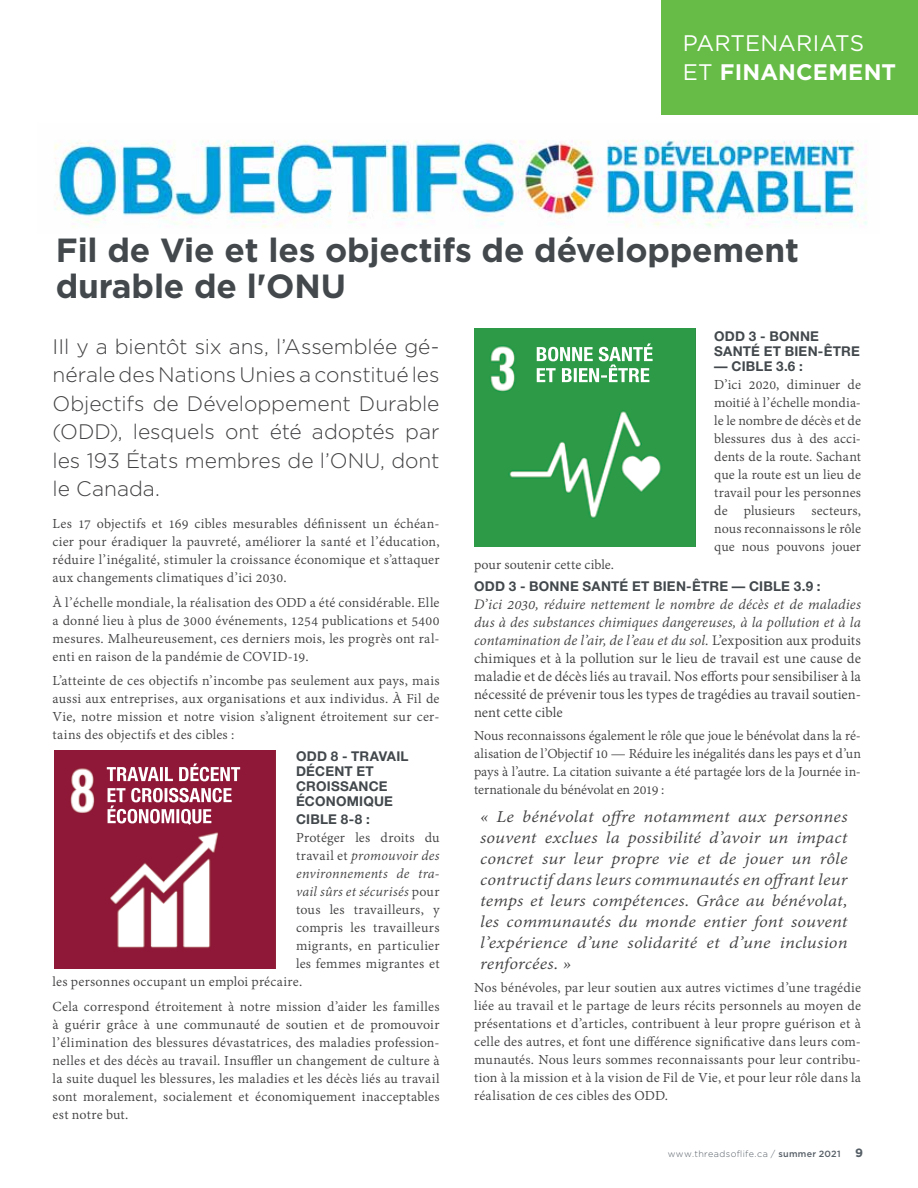
<style>
.page{position:relative;width:918px;height:1188px;background:#fff}
.page>*{position:absolute;margin:0;border:0;box-sizing:border-box;transform-origin:0 0}
.t1{font:700 33.45px/36px "Gotham";letter-spacing:-.005em;color:#42484c}
.t2{font:22.5px/28.5px "Gotham";color:#fff}
.t3{font:300 21px/28.5px "Gotham";color:#414042;text-align:justify}
.t4{font:italic 18px/21px "Adobe Devanagari";letter-spacing:.005em;color:#414042;text-align:justify;scale:1.1 1}
.t5{font:15.75px/18px "Adobe Devanagari";letter-spacing:.005em;color:#414042;text-align:justify}
.t6{font:15px/18px "Adobe Devanagari";letter-spacing:.01em;color:#414042;text-align:justify}
.t7{font:italic 15px "Adobe Devanagari";letter-spacing:.015em;color:#414042}
.t8{font:700 13.5px/15px "Helvetica Neue";letter-spacing:.015em;color:#42484c}
.t9{font:300 9px "Gotham";letter-spacing:.045em;color:#565e66}
.s1{font-weight:700}
.s2{font-style:normal}
.s3{font-style:italic}
.s4{font-weight:500}
.s5{font-weight:700;font-size:12px}
</style>
<div class="page">
<div style="left:662px;top:0;width:256px;height:115px;background:#67bc47"></div>
<img style="left:54px;top:751px;width:222px;height:218px">
<svg style="left:108px;top:788px;width:124px;height:37px"></svg>
<svg style="left:107px;top:763px;width:133px;height:18px"></svg>
<img style="left:474px;top:328px;width:222px;height:218px">
<svg style="left:537px;top:343px;width:116px;height:39px"></svg>
<img style="left:54px;top:140px;width:813px;height:88px">
<h2 class="t2" style="left:683px;top:29px;width:215px">PARTENARIATS<br>ET <span class="s1">FINANCEMENT</span></h2>
<h1 class="t1" style="left:56px;top:232px;width:745px">Fil de Vie et les objectifs de développement durable de l'ONU</h1>
<h3 class="t3" style="left:53px;top:332px;width:388px">IIl y a bientôt six ans, l’Assemblée gé&shy;nérale des Nations Unies a constitué les Objectifs de Développement Durable (ODD), lesquels ont été adoptés par les 193 États membres de l’ONU, dont le Canada.</h3>
<p class="t6" style="left:53px;top:516px;width:388px">Les 17 objectifs et 169 cibles mesurables définissent un échéan&shy;cier pour éradiquer la pauvreté, améliorer la santé et l’éducation, réduire l’inégalité, stimuler la croissance économique et s’attaquer aux changements climatiques d’ici 2030.</p>
<p class="t6" style="left:53px;top:594px;width:388px">À l’échelle mondiale, la réalisation des ODD a été considérable. Elle a donné lieu à plus de 3000 événements, 1254 publications et 5400 mesures. Malheureusement, ces derniers mois, les progrès ont ral&shy;enti en raison de la pandémie de COVID-19.</p>
<p class="t6" style="left:53px;top:673px;width:388px">L’atteinte de ces objectifs n’incombe pas seulement aux pays, mais aussi aux entreprises, aux organisations et aux individus. À Fil de Vie, notre mission et notre vision s’alignent étroitement sur cer&shy;tains des objectifs et des cibles :</p>
<p class="t8" style="left:296px;top:748px;width:114px">ODD 8 - TRAVAIL<br>DÉCENT ET<br>CROISSANCE<br>ÉCONOMIQUE</p>
<p class="t8" style="left:296px;top:811px;width:75px">CIBLE 8-8 :</p>
<p class="t6" style="left:296px;top:830px;width:145px">Protéger les droits du</p>
<p class="t7" style="left:296px;top:847px;width:145px"><span class="s2">travail et</span> promouvoir des</p>
<p class="t7" style="left:296px;top:865px;width:145px">environnements de tra-</p>
<p class="t7" style="left:296px;top:883px;width:145px">vail sûrs et sécurisés <span class="s2">pour</span></p>
<p class="t6" style="left:296px;top:902px;width:145px">tous les travailleurs, y</p>
<p class="t6" style="left:296px;top:920px;width:145px">compris les travailleurs</p>
<p class="t6" style="left:296px;top:938px;width:145px">migrants, en particulier</p>
<p class="t6" style="left:296px;top:956px;width:145px">les femmes migrantes et</p>
<p class="t6" style="left:53px;top:974px;width:251px">les personnes occupant un emploi précaire.</p>
<p class="t6" style="left:53px;top:999px;width:388px">Cela correspond étroitement à notre mission d’aider les familles à guérir grâce à une communauté de soutien et de promouvoir l’élimination des blessures dévastatrices, des maladies profession&shy;nelles et des décès au travail. Insuffler un changement de culture à la suite duquel les blessures, les maladies et les décès liés au travail sont moralement, socialement et économiquement inacceptables est notre but.</p>
<p class="t8" style="left:714px;top:328px;width:147px">ODD 3 - BONNE<br>SANTÉ ET BIEN-ÊTRE</p>
<p class="t8" style="left:714px;top:358px;width:90px">— CIBLE 3.6 :</p>
<p class="t6" style="left:714px;top:377px;width:148px">D’ici 2020, diminuer de moitié à l’échelle mondia&shy;le le nombre de décès et de blessures dus à des acci&shy;dents de la route. Sachant que la route est un lieu de travail pour les personnes de plusieurs secteurs, nous reconnaissons le rôle que nous pouvons jouer</p>
<p class="t6" style="left:474px;top:557px;width:141px">pour soutenir cette cible.</p>
<p class="t8" style="left:474px;top:578px;width:348px">ODD 3 - BONNE SANTÉ ET BIEN-ÊTRE — CIBLE 3.9 :</p>
<p class="t5" style="left:474px;top:596px;width:388px"><span class="s3">D’ici 2030, réduire nettement le nombre de décès et de maladies dus à des substances chimiques dangereuses, à la pollution et à la contamination de l’air, de l’eau et du sol.</span> L’exposition aux produits chimiques et à la pollution sur le lieu de travail est une cause de maladie et de décès liés au travail. Nos efforts pour sensibiliser à la nécessité de prévenir tous les types de tragédies au travail soutien&shy;nent cette cible</p>
<p class="t6" style="left:474px;top:728px;width:388px">Nous reconnaissons également le rôle que joue le bénévolat dans la ré&shy;alisation de l’Objectif 10 — Réduire les inégalités dans les pays et d’un pays à l’autre. La citation suivante a été partagée lors de la Journée in&shy;ternationale du bénévolat en 2019 :</p>
<p class="t4" style="left:480px;top:808px;width:336px">« Le bénévolat offre notamment aux personnes souvent exclues la possibilité d’avoir un impact concret sur leur propre vie et de jouer un rôle contructif dans leurs communautés en offrant leur temps et leurs compétences. Grâce au bénévolat, les communautés du monde entier font souvent l’expérience d’une solidarité et d’une inclusion renforcées. »</p>
<p class="t6" style="left:474px;top:980px;width:388px">Nos bénévoles, par leur soutien aux autres victimes d’une tragédie liée au travail et le partage de leurs récits personnels au moyen de présentations et d’articles, contribuent à leur propre guérison et à celle des autres, et font une différence significative dans leurs com&shy;munautés. Nous leurs sommes reconnaissants pour leur contribu&shy;tion à la mission et à la vision de Fil de Vie, et pour leur rôle dans la réalisation de ces cibles des ODD.</p>
<p class="t9" style="left:668px;top:1148px;width:197px">www.threadsoflife.ca / <span class="s4">summer 2021</span> <span class="s5">9</span></p>
</div>
